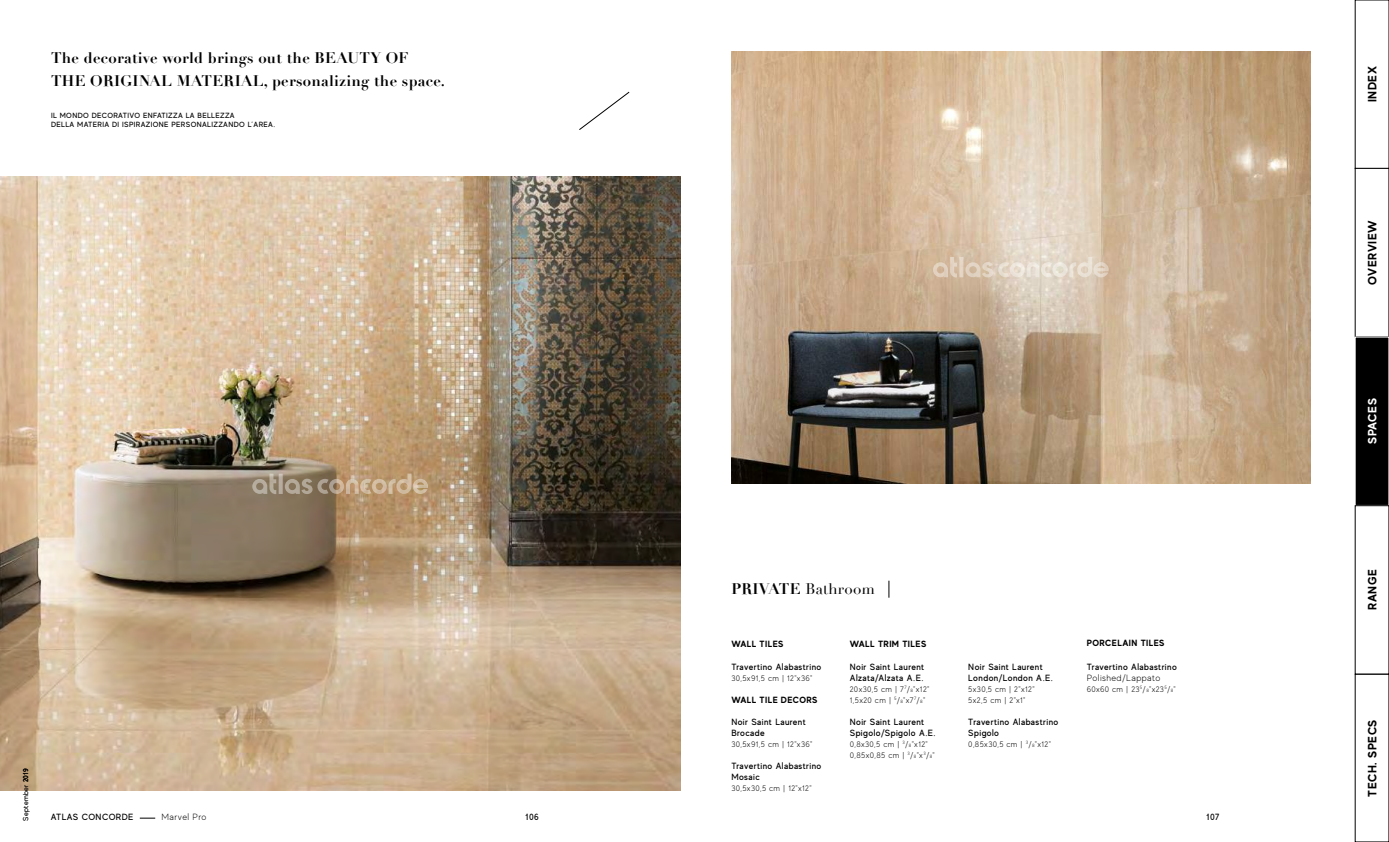
<style>
.page{position:relative;width:1389px;height:842px;background:#fff}
.page>*{position:absolute;margin:0;border:0;box-sizing:border-box;transform-origin:0 0}
.t1{font:700 15px/23px "Didot";letter-spacing:.02em;color:#000}
.t2{font:15px "Didot";letter-spacing:.02em;color:#000}
.t3{font:700 12px "MADE Evolve Sans";letter-spacing:.05em;color:#000}
.t4{font:700 12px "MADE Evolve Sans";letter-spacing:.05em;color:#fff}
.t5{font:500 9px/11px "MADE Evolve Sans";letter-spacing:.045em;color:#000}
.t6{font:700 9px "MADE Evolve Sans";letter-spacing:.05em;color:#000}
.t7{font:300 9px "MADE Evolve Sans";letter-spacing:.045em;color:#000}
.t8{font:300 8px/11px "MADE Evolve Sans";letter-spacing:.05em;color:#000}
.t9{font:500 7.5px/9px "MADE Evolve Sans";letter-spacing:.05em;color:#000}
.t10{font:300 7px "MADE Evolve Sans";letter-spacing:.045em;color:#000}
.s1{font-weight:500}
.s2{font-weight:700}
</style>
<div class="page">
<img style="left:0;top:177px;width:680px;height:614px">
<img style="left:731px;top:51px;width:579px;height:432px">
<svg style="left:888px;top:581px;width:1px;height:17px"></svg>
<svg style="left:579px;top:91px;width:51px;height:39px"></svg>
<div style="left:1355px;top:337px;width:34px;height:168px;background:#000"></div>
<svg style="left:933px;top:257px;width:176px;height:20px;background:#e0d2c0"></svg>
<svg style="left:252px;top:474px;width:176px;height:20px;background:#ae987d"></svg>
<svg style="left:140px;top:818px;width:15px;height:1px"></svg>
<h1 class="t1" style="left:51px;top:46px;width:395px">The decorative world brings out the BEAUTY OF<br>THE ORIGINAL MATERIAL, personalizing the space.</h1>
<p class="t9" style="left:51px;top:110px;width:226px">IL MONDO DECORATIVO ENFATIZZA LA BELLEZZA<br>DELLA MATERIA DI ISPIRAZIONE PERSONALIZZANDO L’AREA.</p>
<p class="t10" style="left:21px;top:821px;width:54px;rotate:-90deg">September <span class="s1">2019</span></p>
<h1 class="t2" style="left:731px;top:580px;width:145px"><span class="s2">PRIVATE</span> Bathroom</h1>
<p class="t6" style="left:731px;top:638px;width:54px">WALL TILES</p>
<p class="t6" style="left:1087px;top:637px;width:79px">PORCELAIN TILES</p>
<p class="t6" style="left:850px;top:638px;width:78px">WALL TRIM TILES</p>
<p class="t5" style="left:731px;top:661px;width:92px">Travertino Alabastrino</p>
<p class="t8" style="left:731px;top:672px;width:83px">30,5x91,5 cm | 12"x36"</p>
<p class="t6" style="left:731px;top:694px;width:88px">WALL TILE DECORS</p>
<p class="t5" style="left:731px;top:716px;width:76px">Noir Saint Laurent<br>Brocade</p>
<p class="t8" style="left:731px;top:738px;width:83px">30,5x91,5 cm | 12"x36"</p>
<p class="t5" style="left:731px;top:760px;width:92px">Travertino Alabastrino<br>Mosaic</p>
<p class="t8" style="left:731px;top:782px;width:82px">30,5x30,5 cm | 12"x12"</p>
<p class="t5" style="left:850px;top:661px;width:76px">Noir Saint Laurent<br>Alzata/Alzata A.E.</p>
<p class="t8" style="left:850px;top:683px;width:81px">20x30,5 cm | 7<sup>7</sup>/<sub>8</sub>"x12"<br>1,5x20 cm | <sup>5</sup>/<sub>8</sub>"x7<sup>7</sup>/<sub>8</sub>"</p>
<p class="t5" style="left:850px;top:716px;width:87px">Noir Saint Laurent<br>Spigolo/Spigolo A.E.</p>
<p class="t8" style="left:850px;top:738px;width:86px">0,8x30,5 cm | <sup>3</sup>/<sub>8</sub>"x12"<br>0,85x0,85 cm | <sup>3</sup>/<sub>8</sub>"x<sup>3</sup>/<sub>8</sub>"</p>
<p class="t5" style="left:968px;top:661px;width:86px">Noir Saint Laurent<br>London/London A.E.</p>
<p class="t8" style="left:968px;top:683px;width:68px">5x30,5 cm | 2"x12"<br>5x2,5 cm | 2"x1"</p>
<p class="t5" style="left:968px;top:716px;width:92px">Travertino Alabastrino<br>Spigolo</p>
<p class="t8" style="left:968px;top:738px;width:84px">0,85x30,5 cm | <sup>3</sup>/<sub>8</sub>"x12"</p>
<p class="t5" style="left:1087px;top:661px;width:92px">Travertino Alabastrino</p>
<p class="t7" style="left:1087px;top:672px;width:75px">Polished/Lappato</p>
<p class="t8" style="left:1087px;top:683px;width:90px">60x60 cm | 23<sup>5</sup>/<sub>8</sub>"x23<sup>5</sup>/<sub>8</sub>"</p>
<p class="t5" style="left:51px;top:811px;width:84px">ATLAS CONCORDE</p>
<p class="t7" style="left:162px;top:812px;width:46px">Marvel Pro</p>
<p class="t5" style="left:525px;top:811px;width:15px">106</p>
<p class="t5" style="left:1206px;top:811px;width:14px">107</p>
<h2 class="t3" style="left:1365px;top:102px;width:38px;rotate:-90deg">INDEX</h2>
<h2 class="t3" style="left:1365px;top:285px;width:66px;rotate:-90deg">OVERVIEW</h2>
<h2 class="t4" style="left:1365px;top:444px;width:47px;rotate:-90deg">SPACES</h2>
<h2 class="t3" style="left:1365px;top:610px;width:42px;rotate:-90deg">RANGE</h2>
<h2 class="t3" style="left:1365px;top:796px;width:78px;rotate:-90deg">TECH. SPECS</h2>
</div>
